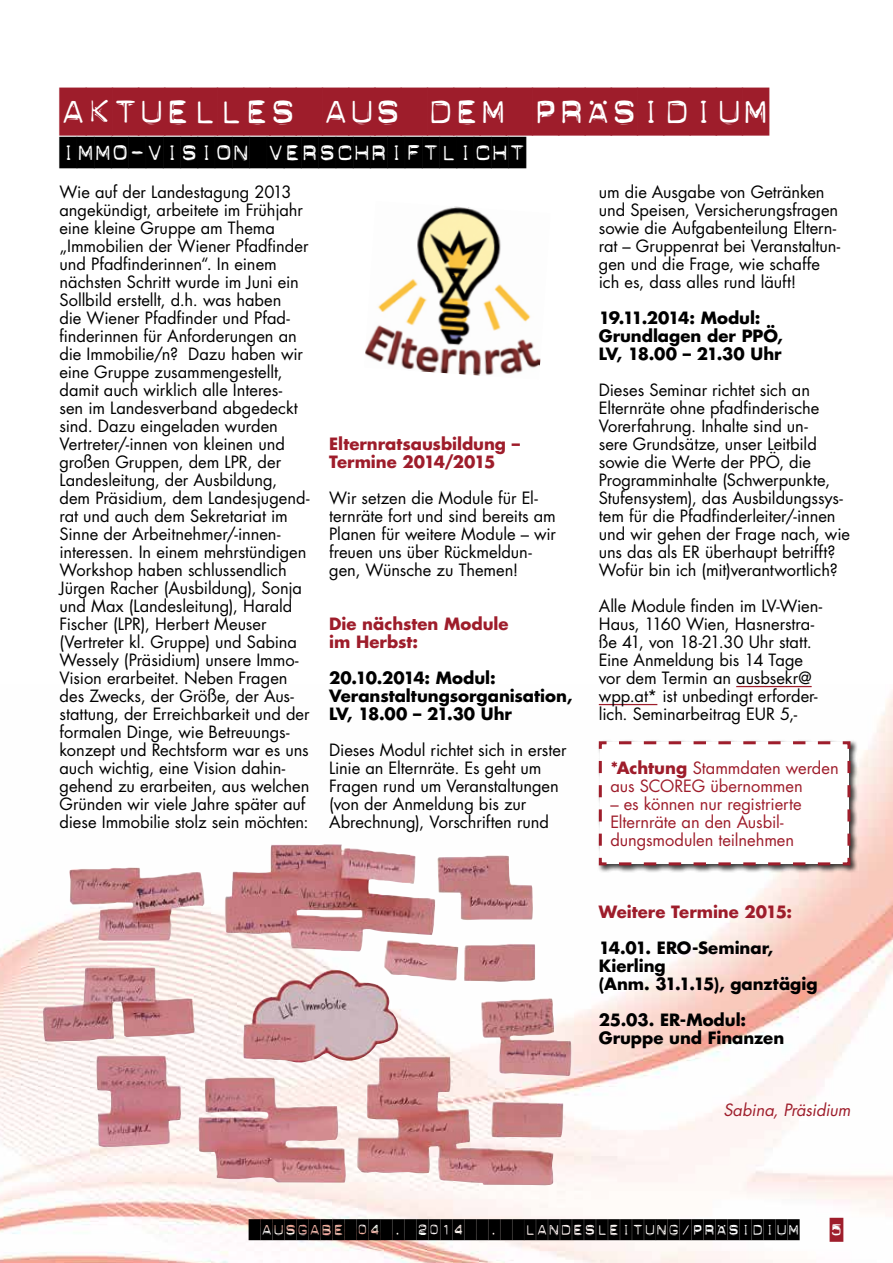
<style>
.page{position:relative;width:893px;height:1263px;background:#fff}
.page>*{position:absolute;margin:0;border:0;box-sizing:border-box;transform-origin:0 0}
.t1{font:48px "Dynamoe";letter-spacing:-.02em;color:#9e1d2b}
.t2{font:31.5px "Dynamoe";letter-spacing:-.02em;color:#000}
.t3{font:24px "Dynamoe";color:#9e1d2b}
.t4{font:21px "Dynamoe";color:#000}
.t5{font:16.5px/18px "Futura";letter-spacing:-.005em;color:#000}
.t6{font:700 16.5px/18px "Futura";color:#000}
.t7{font:16.5px/18px "Futura";letter-spacing:-.005em;color:#9e1d2b}
.t8{font:700 16.5px/18px "Futura";color:#9e1d2b}
.t9{font:italic 16.5px "Futura";letter-spacing:-.01em;color:#9e1d2b}
.s1{font-weight:700}
</style>
<div class="page">
<img style="left:0;top:685px;width:893px;height:578px">
<hr style="left:736px;top:686px;width:76px;height:1px;background:#9e1d2b">
<hr style="left:599px;top:704px;width:58px;height:1px;background:#9e1d2b">
<img style="left:69px;top:844px;width:464px;height:137px">
<div style="left:597px;top:740px;width:261px;height:133px;background:#000;opacity:.75"></div>
<svg style="left:597px;top:740px;width:255px;height:127px"></svg>
<img style="left:365px;top:206px;width:176px;height:170px">
<h1 class="t1" style="left:60px;top:88px;width:711px">AKTUELLES AUS DEM PRÄSIDIUM</h1>
<h2 class="t2" style="left:60px;top:137px;width:468px">IMMO-VISION VERSCHRIFTLICHT</h2>
<p class="t5" style="left:60px;top:183px;width:252px">Wie auf der Landestagung 2013 angekündigt, arbeitete im Frühjahr eine kleine Gruppe am Thema „Immobilien der Wiener Pfadfinder und Pfadfinderinnen“. In einem nächsten Schritt wurde im Juni ein Sollbild erstellt, d.h. was haben<br>die Wiener Pfadfinder und Pfad&shy;finderinnen für Anforderungen an die Immobilie/n? Dazu haben wir eine Gruppe zusammengestellt, damit auch wirklich alle Interes&shy;sen im Landesverband abgedeckt sind. Dazu eingeladen wurden Vertreter/-innen von kleinen und großen Gruppen, dem LPR, der Landesleitung, der Ausbildung, dem Präsidium, dem Landesjugend&shy;rat und auch dem Sekretariat im Sinne der Arbeitnehmer/-innen&shy;interessen. In einem mehrstündigen Workshop haben schlussendlich Jürgen Racher (Ausbildung), Sonja und Max (Landesleitung), Harald Fischer (LPR), Herbert Meuser (Vertreter kl. Gruppe) und Sabina Wessely (Präsidium) unsere Immo-Vision erarbeitet. Neben Fragen des Zwecks, der Größe, der Aus&shy;stattung, der Erreichbarkeit und der formalen Dinge, wie Betreuungs&shy;konzept und Rechtsform war es uns auch wichtig, eine Vision dahin&shy;gehend zu erarbeiten, aus welchen Gründen wir viele Jahre später auf diese Immobilie stolz sein möchten:</p>
<p class="t5" style="left:599px;top:183px;width:243px">um die Ausgabe von Getränken und Speisen, Versicherungsfragen sowie die Aufgabenteilung Eltern&shy;rat – Gruppenrat bei Veranstaltun&shy;gen und die Frage, wie schaffe ich es, dass alles rund läuft!</p>
<p class="t6" style="left:599px;top:308px;width:185px">19.11.2014: Modul:<br>Grundlagen der PPÖ,<br>LV, 18.00 – 21.30 Uhr</p>
<p class="t5" style="left:599px;top:381px;width:253px">Dieses Seminar richtet sich an Elternräte ohne pfadfinderische Vorerfahrung. Inhalte sind un-<br>sere Grundsätze, unser Leitbild sowie die Werte der PPÖ, die Programminhalte (Schwerpunkte, Stufensystem), das Ausbildungssys&shy;tem für die Pfadfinderleiter/-innen und wir gehen der Frage nach, wie uns das als ER überhaupt betrifft?<br>Wofür bin ich (mit)verantwortlich?</p>
<p class="t5" style="left:599px;top:597px;width:225px">Alle Module finden im LV-Wien-<br>Haus, 1160 Wien, Hasnerstra&shy;ße 41, von 18-21.30 Uhr statt.<br>Eine Anmeldung bis 14 Tage vor dem Termin an ausbsekr@ wpp.at* ist unbedingt erforder&shy;lich. Seminarbeitrag EUR 5,-</p>
<p class="t8" style="left:329px;top:434px;width:192px">Elternratsausbildung –<br>Termine 2014/2015</p>
<p class="t5" style="left:329px;top:489px;width:228px">Wir setzen die Module für El&shy;ternräte fort und sind bereits am<br>Planen für weitere Module – wir freuen uns über Rückmeldun&shy;gen, Wünsche zu Themen!</p>
<p class="t8" style="left:329px;top:614px;width:181px">Die nächsten Module im Herbst:</p>
<p class="t6" style="left:329px;top:668px;width:245px">20.10.2014: Modul:<br>Veranstaltungsorganisation,<br>LV, 18.00 – 21.30 Uhr</p>
<p class="t5" style="left:329px;top:741px;width:239px">Dieses Modul richtet sich in erster<br>Linie an Elternräte. Es geht um<br>Fragen rund um Veranstaltungen (von der Anmeldung bis zur<br>Abrechnung), Vorschriften rund</p>
<p class="t7" style="left:610px;top:759px;width:230px"><span class="s1">*Achtung</span> Stammdaten werden aus SCOREG übernommen</p>
<p class="t7" style="left:610px;top:795px;width:193px">– es können nur registrierte<br>Elternräte an den Ausbil&shy;dungsmodulen teilnehmen</p>
<p class="t8" style="left:599px;top:902px;width:195px">Weitere Termine 2015:</p>
<p class="t6" style="left:599px;top:938px;width:220px">14.01. ERO-Seminar,<br>Kierling<br>(Anm. 31.1.15), ganztägig</p>
<p class="t6" style="left:599px;top:1010px;width:187px">25.03. ER-Modul:<br>Gruppe und Finanzen</p>
<p class="t9" style="left:723px;top:1099px;width:129px">Sabina, Präsidium</p>
<p class="t4" style="left:261px;top:1219px;width:540px">AUSGABE 04 . 2014 . LANDESLEITUNG/PRÄSIDIUM</p>
<h3 class="t3" style="left:830px;top:1218px;width:15px">5</h3>
</div>
